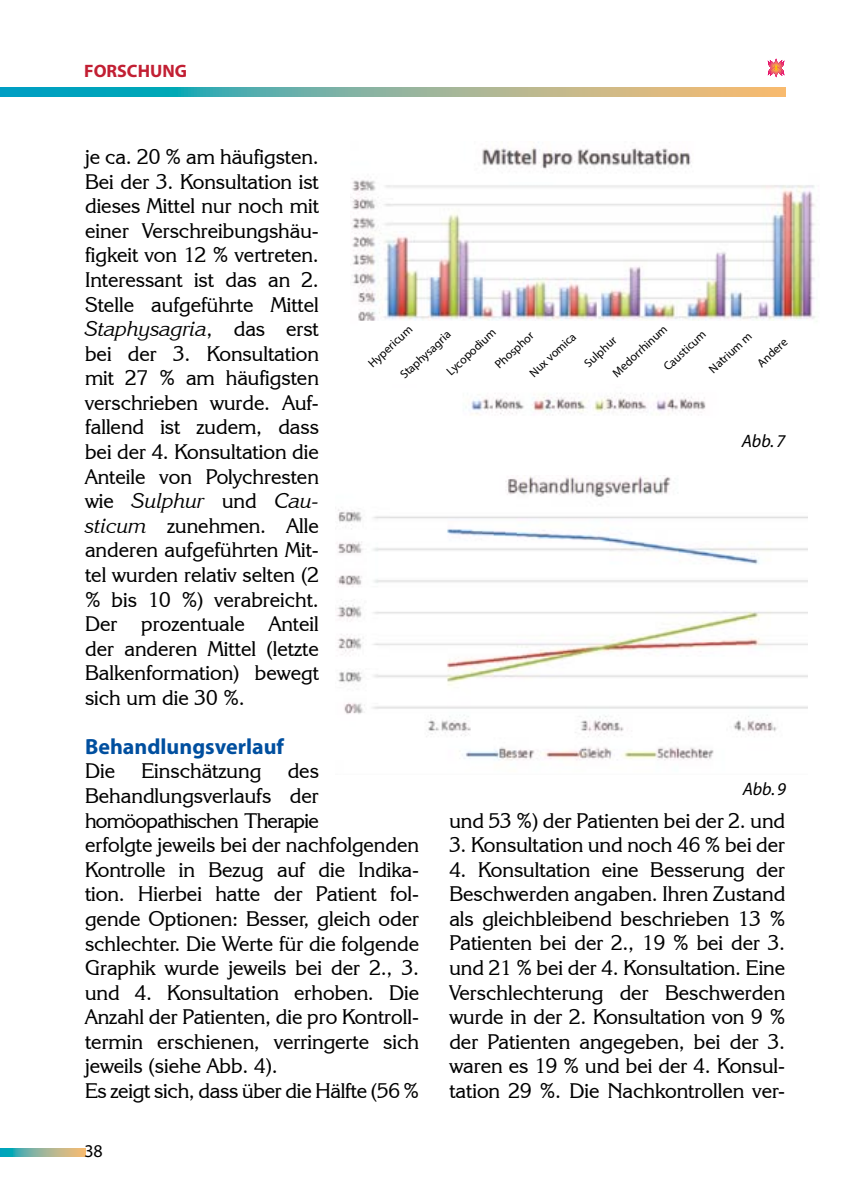
<style>
.page{position:relative;width:842px;height:1191px;background:#fff}
.page>*{position:absolute;margin:0;border:0;box-sizing:border-box;transform-origin:0 0}
.t1{font:700 22px "Myriad Pro";color:#004f9f}
.t2{font:21px/24.6px "Korinna IT Cby BT";color:#000;text-align:justify}
.t3{font:italic 18px "Myriad";letter-spacing:-.005em;color:#000}
.t4{font:700 18px "Myriad Pro";color:#c21f33}
.t5{font:18px "Myriad Pro";color:#000}
.t6{font:12px "Myriad Pro";color:#000}
.s1{font-style:italic}
</style>
<div class="page">
<svg style="left:0;top:88px;width:785px;height:8px;background:#7eb19d"></svg>
<svg style="left:0;top:1148px;width:85px;height:8px"></svg>
<svg style="left:768px;top:59px;width:16px;height:18px"></svg>
<img style="left:350px;top:142px;width:467px;height:273px">
<img style="left:336px;top:475px;width:471px;height:286px">
<div style="left:358px;top:321px;width:454px;height:63px;background:#fff"></div>
<p class="t4" style="left:84px;top:59px;width:104px">FORSCHUNG</p>
<p class="t2" style="left:85px;top:144px;width:235px">je ca. 20 % am häufigsten.<br>Bei der 3. Konsultation ist dieses Mittel nur noch mit einer Verschreibungshäu&shy;figkeit von 12 % vertreten.<br>Interessant ist das an 2.<br>Stelle aufgeführte Mittel <span class="s1">Staphysagria</span>, das erst bei der 3. Konsultation mit 27 % am häufigsten verschrieben wurde. Auf&shy;fallend ist zudem, dass bei der 4. Konsultation die Anteile von Polychresten wie <span class="s1">Sulphur</span> und <span class="s1">Cau&shy;sticum</span> zunehmen. Alle anderen aufgeführten Mit&shy;tel wurden relativ selten (2 % bis 10 %) verabreicht.<br>Der prozentuale Anteil der anderen Mittel (letzte Balkenformation) bewegt sich um die 30 %.</p>
<p class="t1" style="left:85px;top:732px;width:200px">Behandlungsverlauf</p>
<p class="t2" style="left:85px;top:758px;width:32px">Die</p>
<p class="t2" style="left:142px;top:758px;width:121px">Einschätzung</p>
<p class="t6" style="left:609px;top:369px;width:71px;rotate:-43deg">Medorrhinum</p>
<p class="t6" style="left:365px;top:360px;width:57px;rotate:-43deg">Hypericum</p>
<p class="t6" style="left:443px;top:367px;width:64px;rotate:-43deg">Lycopodium</p>
<p class="t6" style="left:492px;top:361px;width:50px;rotate:-43deg">Phosphor</p>
<p class="t6" style="left:660px;top:363px;width:54px;rotate:-43deg">Causticum</p>
<p class="t6" style="left:706px;top:365px;width:55px;rotate:-43deg">Natrium m</p>
<p class="t6" style="left:754px;top:360px;width:38px;rotate:-43deg">Andere</p>
<p class="t6" style="left:397px;top:371px;width:66px;rotate:-43deg">Staphysagria</p>
<p class="t6" style="left:526px;top:369px;width:60px;rotate:-43deg">Nux vomica</p>
<p class="t6" style="left:581px;top:360px;width:41px;rotate:-43deg">Sulphur</p>
<p class="t3" style="left:742px;top:432px;width:45px">Abb. 7</p>
<p class="t2" style="left:85px;top:758px;width:336px;text-align:left;text-indent:203px">des<br>Behandlungsverlaufs der homöopathischen Therapie<br>erfolgte jeweils bei der nachfolgenden<br>Kontrolle in Bezug auf die Indika&shy;tion. Hierbei hatte der Patient fol&shy;gende Optionen: Besser, gleich oder schlechter. Die Werte für die folgende<br>Graphik wurde jeweils bei der 2., 3. und 4. Konsultation erhoben. Die<br>Anzahl der Patienten, die pro Kontroll&shy;termin erschienen, verringerte sich jeweils (siehe Abb. 4).<br>Es zeigt sich, dass über die Hälfte (56 %</p>
<p class="t3" style="left:743px;top:780px;width:45px">Abb. 9</p>
<p class="t2" style="left:449px;top:807px;width:337px">und 53 %) der Patienten bei der 2. und</p>
<p class="t2" style="left:449px;top:832px;width:337px">3. Konsultation und noch 46 % bei der</p>
<p class="t2" style="left:449px;top:857px;width:337px">4. Konsultation eine Besserung der Beschwerden angaben. Ihren Zustand als gleichbleibend beschrieben 13 % Patienten bei der 2., 19 % bei der 3. und 21 % bei der 4. Konsultation. Eine Verschlechterung der Beschwerden wurde in der 2. Konsultation von 9 % der Patienten angegeben, bei der 3. waren es 19 % und bei der 4. Konsul&shy;tation 29 %. Die Nachkontrollen ver-</p>
<p class="t5" style="left:84px;top:1139px;width:20px">38</p>
</div>
